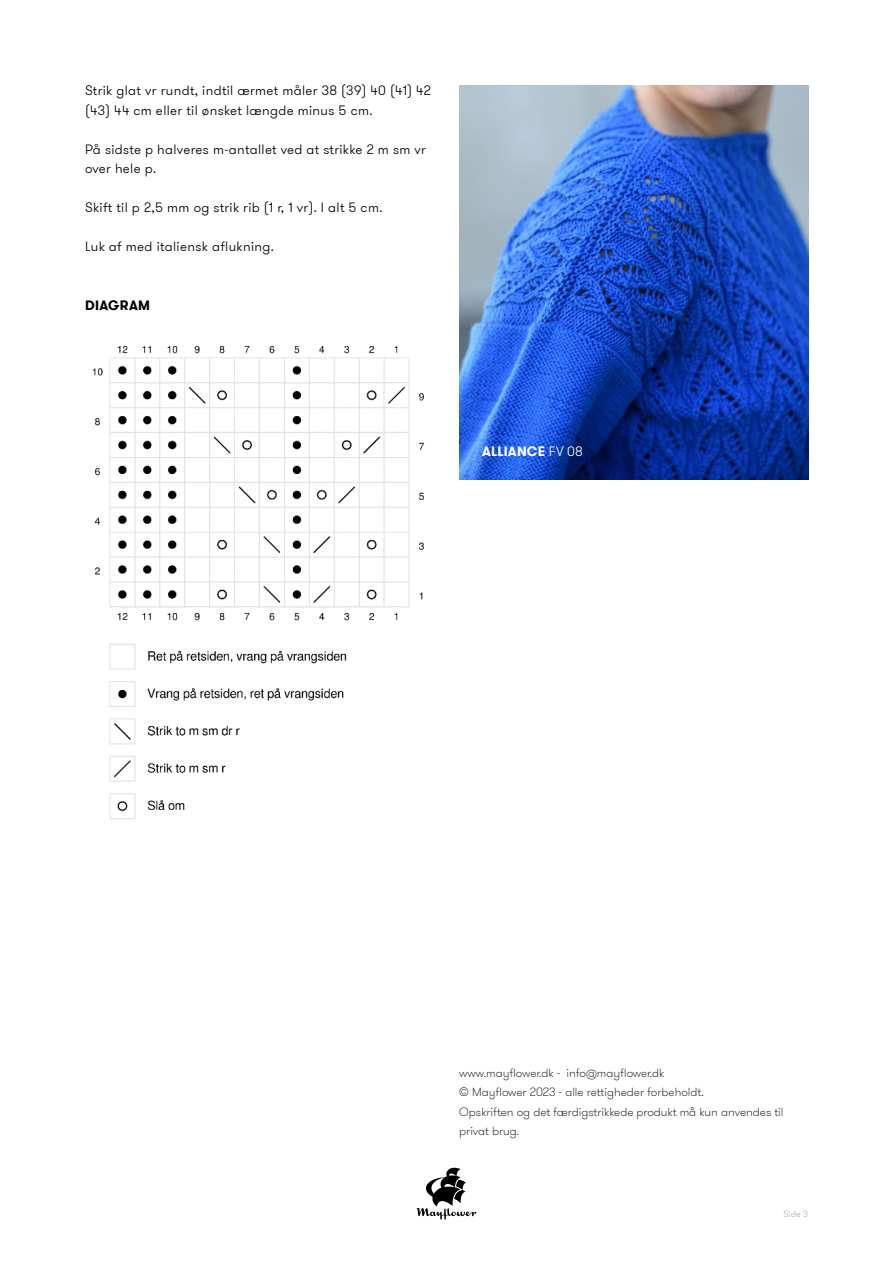
<style>
.page{position:relative;width:893px;height:1263px;background:#fff}
.page>*{position:absolute;margin:0;border:0;box-sizing:border-box;transform-origin:0 0}
.t1{font:300 13.5px/19.5px "GT Walsheim Pro";letter-spacing:.025em;color:#000}
.t2{font:700 13.5px "GT Walsheim Pro";letter-spacing:.015em;color:#fff}
.t3{font:700 13.5px "GT Walsheim Pro";letter-spacing:.025em;color:#000}
.t4{font:100 12px/19.5px "GT Walsheim Pro";color:#000}
.t5{font:300 9px "GT Walsheim Pro";color:#b3b2b2}
.s1{font-weight:300}
</style>
<div class="page">
<svg style="left:417px;top:1168px;width:59px;height:51px"></svg>
<img style="left:92px;top:345px;width:333px;height:474px">
<img style="left:459px;top:85px;width:349px;height:394px">
<p class="t1" style="left:85px;top:81px;width:347px">Strik glat vr rundt, indtil ærmet måler 38 (39) 40 (41) 42 (43) 44 cm eller til ønsket længde minus 5 cm.</p>
<p class="t1" style="left:85px;top:140px;width:342px">På sidste p halveres m-antallet ved at strikke 2 m sm vr over hele p.</p>
<p class="t1" style="left:85px;top:198px;width:299px">Skift til p 2,5 mm og strik rib (1 r, 1 vr). I alt 5 cm.</p>
<p class="t1" style="left:85px;top:237px;width:190px">Luk af med italiensk aflukning.</p>
<p class="t3" style="left:85px;top:296px;width:67px">DIAGRAM</p>
<p class="t2" style="left:482px;top:443px;width:102px">ALLIANCE <span class="s1">FV 08</span></p>
<p class="t4" style="left:459px;top:1063px;width:326px">www.mayflower.dk - info@mayflower.dk<br>© Mayflower 2023 - alle rettigheder forbeholdt.<br>Opskriften og det færdigstrikkede produkt må kun anvendes til privat brug.</p>
<p class="t5" style="left:783px;top:1208px;width:26px">Side 3</p>
</div>
